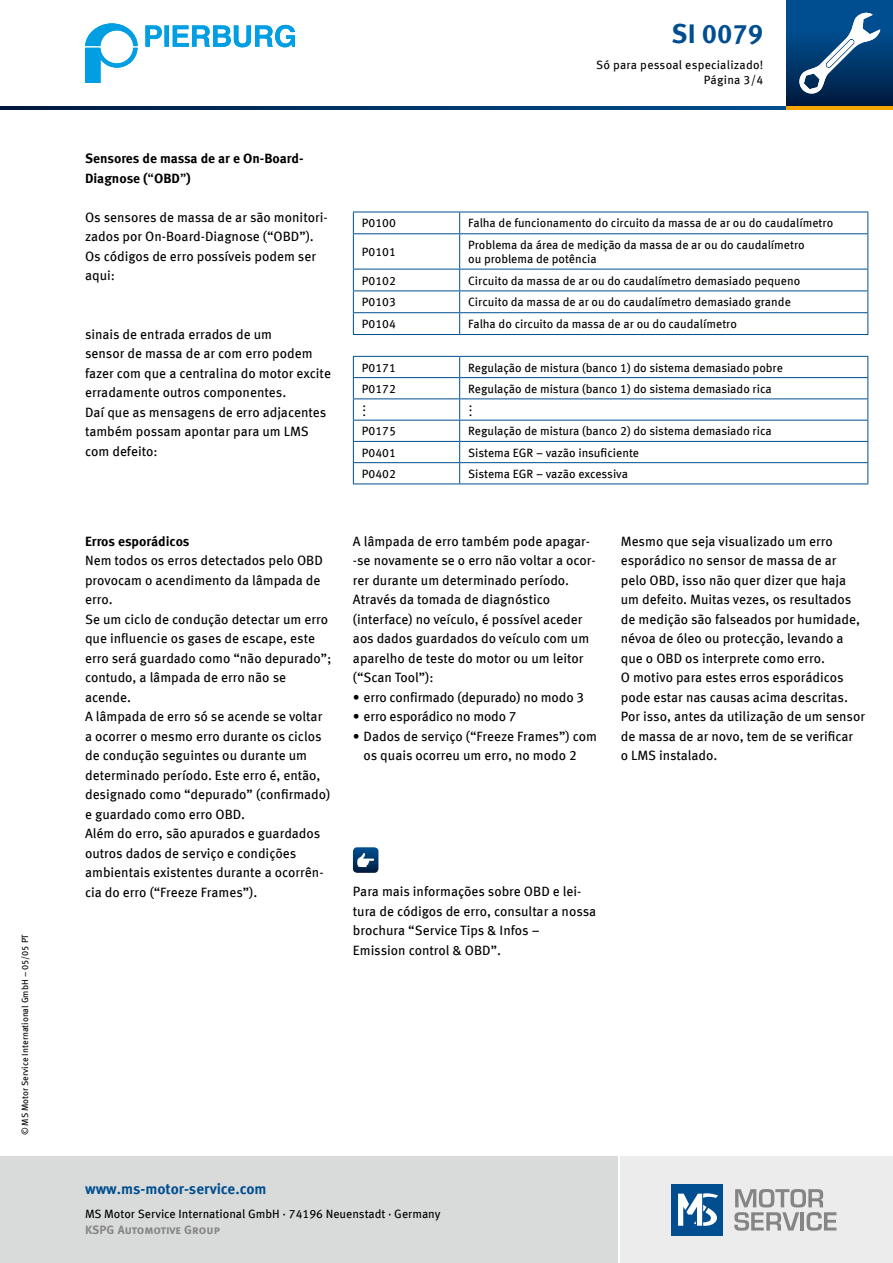
<style>
.page{position:relative;width:893px;height:1263px;background:#fff}
.page>*{position:absolute;margin:0;border:0;box-sizing:border-box;transform-origin:0 0}
.t1{font:700 27px "Meta OFC";color:#004e90}
.t2{font:700 15px "Meta OFC";color:#004e90}
.t3{font:13.5px/19.5px "Meta OFC";color:#000}
.t4{font:700 13.5px/19.5px "Meta OFC";color:#000}
.t5{font:12px/15px "Meta OFC";color:#000;text-align:right}
.t6{font:12px "Meta Bold LF Caps";color:#868585}
.t7{font:700 10.5px "Meta OFC";color:#000}
.t8{font:9px "Meta OFC";color:#000}
.s1{font-weight:400}
</style>
<div class="page">
<div style="left:621px;top:1157px;width:272px;height:106px;background:#ececec"></div>
<div style="left:0;top:1157px;width:617px;height:106px;background:#d9dada"></div>
<div style="left:672px;top:1184px;width:51px;height:51px;background:#004e90"></div>
<svg style="left:678px;top:1193px;width:40px;height:33px"></svg>
<svg style="left:734px;top:1189px;width:102px;height:42px"></svg>
<svg style="left:787px;top:0;width:106px;height:106px;background:#00386e"></svg>
<svg style="left:0;top:106px;width:787px;height:4px;background:#003466"></svg>
<hr style="left:787px;top:106px;width:106px;height:4px;background:#f7a500">
<svg style="left:798px;top:12px;width:82px;height:83px"></svg>
<svg style="left:85px;top:23px;width:53px;height:60px"></svg>
<svg style="left:145px;top:25px;width:150px;height:22px"></svg>
<svg style="left:354px;top:213px;width:513px;height:121px"></svg>
<svg style="left:353px;top:213px;width:1px;height:20px"></svg>
<svg style="left:459px;top:213px;width:1px;height:20px"></svg>
<svg style="left:867px;top:213px;width:1px;height:20px"></svg>
<hr style="left:353px;top:234px;width:1px;height:35px;background:#004e90">
<hr style="left:459px;top:234px;width:1px;height:35px;background:#004e90">
<hr style="left:867px;top:234px;width:1px;height:35px;background:#004e90">
<svg style="left:353px;top:270px;width:1px;height:64px"></svg>
<svg style="left:459px;top:270px;width:1px;height:64px"></svg>
<svg style="left:867px;top:270px;width:1px;height:64px"></svg>
<hr style="left:353px;top:212px;width:107px;height:1px;background:#004e90">
<hr style="left:460px;top:212px;width:408px;height:1px;background:#004e90">
<hr style="left:353px;top:233px;width:107px;height:1px;background:#004e90">
<hr style="left:460px;top:233px;width:408px;height:1px;background:#004e90">
<hr style="left:353px;top:269px;width:107px;height:1px;background:#004e90">
<hr style="left:460px;top:269px;width:408px;height:1px;background:#004e90">
<hr style="left:353px;top:290px;width:107px;height:1px;background:#004e90">
<hr style="left:460px;top:290px;width:408px;height:1px;background:#004e90">
<hr style="left:353px;top:312px;width:107px;height:1px;background:#004e90">
<hr style="left:460px;top:312px;width:408px;height:1px;background:#004e90">
<hr style="left:353px;top:334px;width:107px;height:1px;background:#004e90">
<hr style="left:460px;top:334px;width:408px;height:1px;background:#004e90">
<svg style="left:354px;top:357px;width:513px;height:126px"></svg>
<svg style="left:353px;top:357px;width:1px;height:126px"></svg>
<svg style="left:459px;top:357px;width:1px;height:126px"></svg>
<svg style="left:867px;top:357px;width:1px;height:126px"></svg>
<hr style="left:353px;top:356px;width:107px;height:1px;background:#004e90">
<hr style="left:460px;top:356px;width:408px;height:1px;background:#004e90">
<hr style="left:353px;top:377px;width:107px;height:1px;background:#004e90">
<hr style="left:460px;top:377px;width:408px;height:1px;background:#004e90">
<hr style="left:353px;top:398px;width:107px;height:1px;background:#004e90">
<hr style="left:460px;top:398px;width:408px;height:1px;background:#004e90">
<hr style="left:353px;top:420px;width:107px;height:1px;background:#004e90">
<hr style="left:460px;top:420px;width:408px;height:1px;background:#004e90">
<hr style="left:353px;top:441px;width:107px;height:1px;background:#004e90">
<hr style="left:460px;top:441px;width:408px;height:1px;background:#004e90">
<hr style="left:353px;top:462px;width:107px;height:1px;background:#004e90">
<hr style="left:460px;top:462px;width:408px;height:1px;background:#004e90">
<hr style="left:353px;top:483px;width:107px;height:1px;background:#004e90">
<hr style="left:460px;top:483px;width:408px;height:1px;background:#004e90">
<svg style="left:353px;top:847px;width:25px;height:26px"></svg>
<p class="t8" style="left:19px;top:1135px;width:203px;rotate:-90deg">© MS Motor Service International GmbH – 05/05 PT</p>
<h1 class="t1" style="left:672px;top:16px;width:93px">SI 0079</h1>
<p class="t5" style="left:596px;top:57px;width:169px">Só para pessoal especializado!<br>Página 3/4</p>
<p class="t4" style="left:85px;top:149px;width:220px">Sensores de massa de ar e On-Board-<br>Diagnose (<span class="s1">“</span>OBD<span class="s1">”</span>)</p>
<p class="t3" style="left:85px;top:207px;width:244px">Os sensores de massa de ar são monitori&shy;zados por On-Board-Diagnose (“OBD”).<br>Os códigos de erro possíveis podem ser aqui:</p>
<p class="t3" style="left:85px;top:324px;width:247px">sinais de entrada errados de um<br>sensor de massa de ar com erro podem fazer com que a centralina do motor excite erradamente outros componentes.<br>Daí que as mensagens de erro adjacentes também possam apontar para um LMS com defeito:</p>
<p class="t5" style="left:362px;top:216px;width:36px">P0100</p>
<p class="t5" style="left:468px;top:216px;width:367px">Falha de funcionamento do circuito da massa de ar ou do caudalímetro</p>
<p class="t5" style="left:362px;top:244px;width:36px">P0101</p>
<p class="t5" style="left:468px;top:238px;width:338px;line-height:13.5px;text-align:left">Problema da área de medição da massa de ar ou do caudalímetro ou problema de potência</p>
<p class="t5" style="left:362px;top:273px;width:36px">P0102</p>
<p class="t5" style="left:468px;top:273px;width:333px">Circuito da massa de ar ou do caudalímetro demasiado pequeno</p>
<p class="t5" style="left:362px;top:295px;width:36px">P0103</p>
<p class="t5" style="left:468px;top:295px;width:324px">Circuito da massa de ar ou do caudalímetro demasiado grande</p>
<p class="t5" style="left:362px;top:316px;width:36px">P0104</p>
<p class="t5" style="left:468px;top:316px;width:270px">Falha do circuito da massa de ar ou do caudalímetro</p>
<p class="t5" style="left:362px;top:360px;width:36px">P0171</p>
<p class="t5" style="left:468px;top:360px;width:316px">Regulação de mistura (banco 1) do sistema demasiado pobre</p>
<p class="t5" style="left:362px;top:381px;width:36px">P0172</p>
<p class="t5" style="left:468px;top:381px;width:305px">Regulação de mistura (banco 1) do sistema demasiado rica</p>
<p class="t5" style="left:362px;top:424px;width:36px">P0175</p>
<p class="t5" style="left:468px;top:424px;width:305px">Regulação de mistura (banco 2) do sistema demasiado rica</p>
<p class="t5" style="left:362px;top:445px;width:36px">P0401</p>
<p class="t5" style="left:468px;top:445px;width:172px">Sistema EGR – vazão insuficiente</p>
<p class="t5" style="left:362px;top:466px;width:36px">P0402</p>
<p class="t5" style="left:468px;top:466px;width:161px">Sistema EGR – vazão excessiva</p>
<p class="t7" style="left:363px;top:401px;width:5px">...</p>
<p class="t7" style="left:469px;top:401px;width:5px">...</p>
<p class="t4" style="left:85px;top:532px;width:106px">Erros esporádicos</p>
<p class="t3" style="left:85px;top:551px;width:248px">Nem todos os erros detectados pelo OBD provocam o acendimento da lâmpada de erro.<br>Se um ciclo de condução detectar um erro que influencie os gases de escape, este erro será guardado como “não depurado”; contudo, a lâmpada de erro não se acende.<br>A lâmpada de erro só se acende se voltar a ocorrer o mesmo erro durante os ciclos de condução seguintes ou durante um determinado período. Este erro é, então, designado como “depurado” (confirmado) e guardado como erro OBD.<br>Além do erro, são apurados e guardados outros dados de serviço e condições ambientais existentes durante a ocorrên&shy;cia do erro (“Freeze Frames”).</p>
<p class="t3" style="left:353px;top:531px;width:244px">A lâmpada de erro também pode apagar--se novamente se o erro não voltar a ocor&shy;rer durante um determinado período.<br>Através da tomada de diagnóstico (interface) no veículo, é possível aceder aos dados guardados do veículo com um aparelho de teste do motor ou um leitor (“Scan Tool”):</p>
<p class="t3" style="left:353px;top:687px;width:233px">• erro confirmado (depurado) no modo 3</p>
<p class="t3" style="left:353px;top:707px;width:165px">• erro esporádico no modo 7</p>
<p class="t3" style="left:364px;top:726px;width:235px;text-indent:-11px">• Dados de serviço (“Freeze Frames”) com os quais ocorreu um erro, no modo 2</p>
<p class="t3" style="left:353px;top:882px;width:245px">Para mais informações sobre OBD e lei&shy;tura de códigos de erro, consultar a nossa brochura “Service Tips &amp; Infos –<br>Emission control &amp; OBD”.</p>
<p class="t3" style="left:621px;top:531px;width:246px">Mesmo que seja visualizado um erro esporádico no sensor de massa de ar pelo OBD, isso não quer dizer que haja um defeito. Muitas vezes, os resultados de medição são falseados por humidade, névoa de óleo ou protecção, levando a que o OBD os interprete como erro.<br>O motivo para estes erros esporádicos pode estar nas causas acima descritas.<br>Por isso, antes da utilização de um sensor de massa de ar novo, tem de se verificar<br>o LMS instalado.</p>
<p class="t2" style="left:85px;top:1179px;width:183px">www.ms-motor-service.com</p>
<p class="t5" style="left:85px;top:1206px;width:357px">MS Motor Service International GmbH · 74196 Neuenstadt · Germany</p>
<p class="t6" style="left:85px;top:1223px;width:137px">KSPG Automotive Group</p>
</div>
